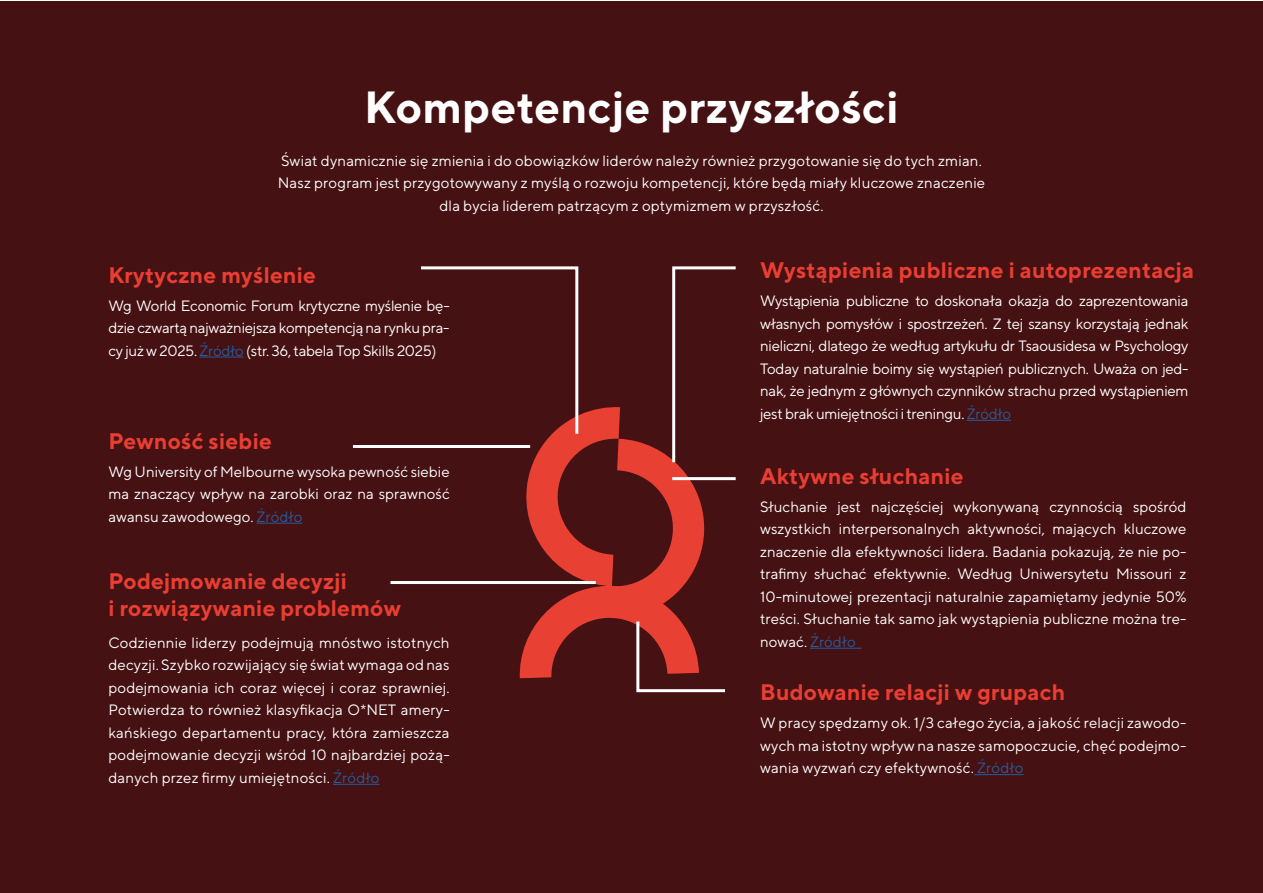
<style>
.page{position:relative;width:1263px;height:893px;background:#fff}
.page>*{position:absolute;margin:0;border:0;box-sizing:border-box;transform-origin:0 0}
.t1{font:700 45px "TT Norms";letter-spacing:.01em;color:#fff}
.t2{font:700 22.5px/27px "TT Norms";letter-spacing:.01em;color:#e83e33}
.t3{font:15px/22.5px "TT Norms";letter-spacing:.01em;color:#fff;text-align:justify}
.s1{color:#275b9b}
</style>
<div class="page">
<div style="left:1px;top:1px;width:1262px;height:891px;background:#461112"></div>
<hr style="left:200px;top:357px;width:44px;height:1px;background:#275b9b">
<hr style="left:967px;top:420px;width:44px;height:1px;background:#275b9b">
<hr style="left:257px;top:523px;width:45px;height:1px;background:#275b9b">
<hr style="left:810px;top:648px;width:51px;height:1px;background:#275b9b">
<hr style="left:333px;top:784px;width:47px;height:1px;background:#275b9b">
<hr style="left:974px;top:774px;width:50px;height:1px;background:#275b9b">
<hr style="left:353px;top:445px;width:177px;height:3px;background:#fff">
<hr style="left:390px;top:581px;width:206px;height:3px;background:#fff">
<svg style="left:421px;top:266px;width:315px;height:427px"></svg>
<h1 class="t1" style="left:364px;top:79px;width:536px">Kompetencje przyszłości</h1>
<p class="t3" style="left:278px;top:149px;width:709px;text-align:center">Świat dynamicznie się zmienia i do obowiązków liderów należy również przygotowanie się do tych zmian.<br>Nasz program jest przygotowywany z myślą o rozwoju kompetencji, które będą miały kluczowe znaczenie dla bycia liderem patrzącym z optymizmem w przyszłość.</p>
<h2 class="t2" style="left:108px;top:261px;width:209px">Krytyczne myślenie</h2>
<h2 class="t2" style="left:760px;top:256px;width:436px">Wystąpienia publiczne i autoprezentacja</h2>
<p class="t3" style="left:108px;top:294px;width:343px">Wg World Economic Forum krytyczne myślenie bę&shy;dzie czwartą najważniejsza kompetencją na rynku pra&shy;cy już w 2025. <span class="s1">Źródło</span> (str. 36, tabela Top Skills 2025)</p>
<p class="t3" style="left:760px;top:289px;width:430px">Wystąpienia publiczne to doskonała okazja do zaprezentowania własnych pomysłów i spostrzeżeń. Z tej szansy korzystają jednak nieliczni, dlatego że według artykułu dr Tsaousidesa w Psychology Today naturalnie boimy się wystąpień publicznych. Uważa on jed&shy;nak, że jednym z głównych czynników strachu przed wystąpieniem jest brak umiejętności i treningu. <span class="s1">Źródło</span></p>
<h2 class="t2" style="left:108px;top:427px;width:165px">Pewność siebie</h2>
<p class="t3" style="left:108px;top:460px;width:343px">Wg University of Melbourne wysoka pewność siebie ma znaczący wpływ na zarobki oraz na sprawność awansu zawodowego. <span class="s1">Źródło</span></p>
<h2 class="t2" style="left:108px;top:567px;width:294px">Podejmowanie decyzji<br>i rozwiązywanie problemów</h2>
<h2 class="t2" style="left:760px;top:462px;width:205px">Aktywne słuchanie</h2>
<p class="t3" style="left:760px;top:495px;width:428px">Słuchanie jest najczęściej wykonywaną czynnością spośród wszystkich interpersonalnych aktywności, mających kluczowe znaczenie dla efektywności lidera. Badania pokazują, że nie po&shy;trafimy słuchać efektywnie. Według Uniwersytetu Missouri z 10-minutowej prezentacji naturalnie zapamiętamy jedynie 50% treści. Słuchanie tak samo jak wystąpienia publiczne można tre-</p>
<p class="t3" style="left:108px;top:631px;width:343px">Codziennie liderzy podejmują mnóstwo istotnych</p>
<p class="t3" style="left:760px;top:630px;width:97px">nować. <span class="s1">Źródło</span></p>
<p class="t3" style="left:108px;top:653px;width:343px">decyzji. Szybko rozwijający się świat wymaga od nas podejmowania ich coraz więcej i coraz sprawniej.<br>Potwierdza to również klasyfikacja O*NET amery&shy;kańskiego departamentu pracy, która zamieszcza podejmowanie decyzji wśród 10 najbardziej pożą&shy;danych przez firmy umiejętności. <span class="s1">Źródło</span></p>
<h2 class="t2" style="left:760px;top:678px;width:307px">Budowanie relacji w grupach</h2>
<p class="t3" style="left:760px;top:711px;width:428px">W pracy spędzamy ok. 1/3 całego życia, a jakość relacji zawodo&shy;wych ma istotny wpływ na nasze samopoczucie, chęć podejmo&shy;wania wyzwań czy efektywność. <span class="s1">Źródło</span></p>
</div>
